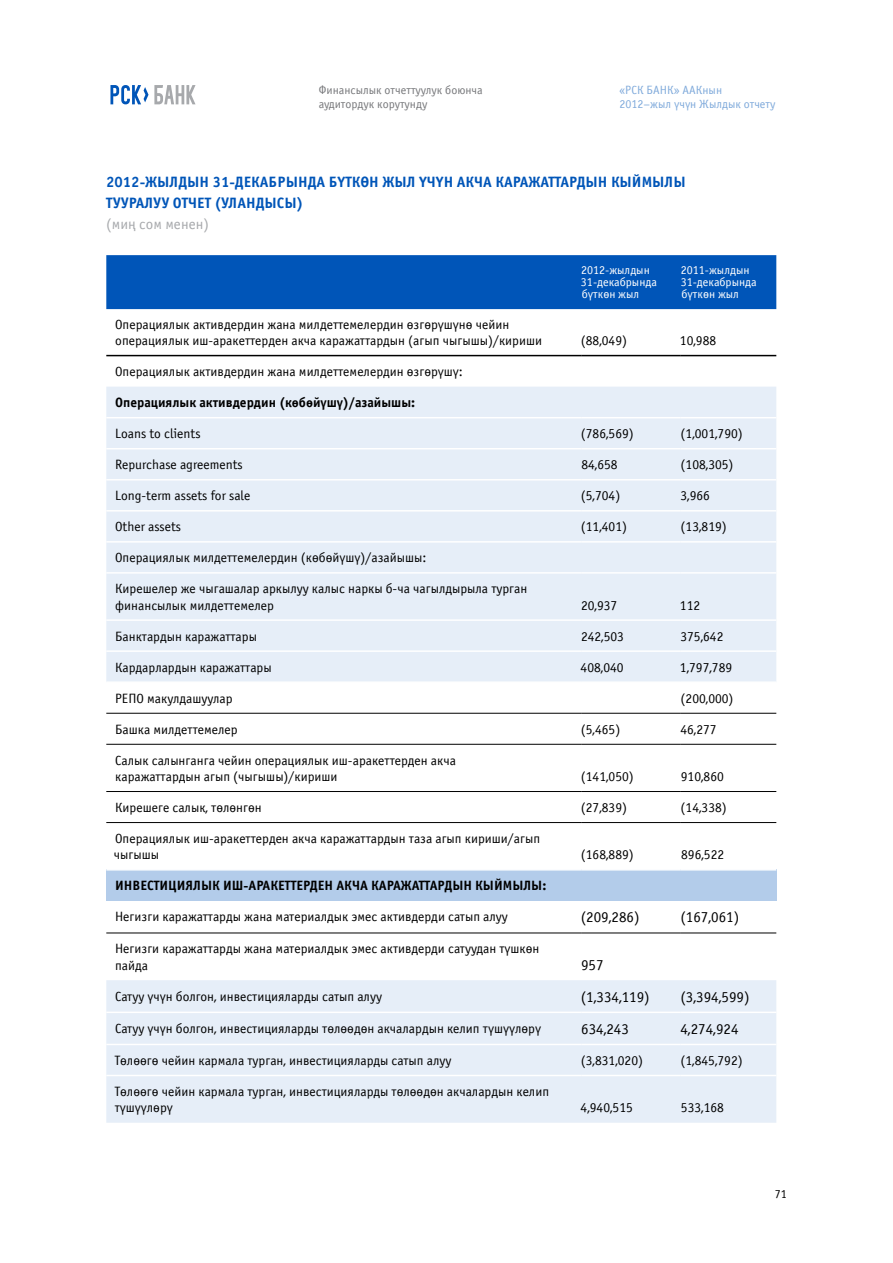
<style>
.page{position:relative;width:893px;height:1263px;background:#fff}
.page>*{position:absolute;margin:0;border:0;box-sizing:border-box;transform-origin:0 0}
.t1{font:700 15px/21px "Officina Sans CTT";color:#0055b8}
.t2{font:15px "Officina Sans CTT";color:#000}
.t3{font:15px "Officina Sans CTT";color:#a7a9ac}
.t4{font:13.5px/16.2px "Officina Sans CTT";color:#000}
.t5{font:700 13.5px "Officina Sans CTT";color:#000}
.t6{font:12px/12px "Officina Sans CTT";color:#fff}
.t7{font:12px/14.4px "Officina Sans CTT";color:#77787b}
.t8{font:12px/14.4px "Officina Sans CTT";color:#80aadb}
.t9{font:12px "Officina Sans CTT";color:#000}
</style>
<div class="page">
<svg style="left:110px;top:85px;width:86px;height:19px"></svg>
<div style="left:106px;top:255px;width:670px;height:54px;background:#0055b8"></div>
<svg style="left:106px;top:387px;width:670px;height:736px;fill:#e6eef8"></svg>
<div style="left:106px;top:870px;width:670px;height:31px;background:#b3ccea"></div>
<hr style="left:106px;top:932px;width:475px;height:1px;background:#000">
<hr style="left:581px;top:932px;width:100px;height:1px;background:#000">
<hr style="left:681px;top:932px;width:95px;height:1px;background:#000">
<hr style="left:106px;top:713px;width:475px;height:1px;background:#000">
<hr style="left:581px;top:713px;width:100px;height:1px;background:#000">
<hr style="left:681px;top:713px;width:95px;height:1px;background:#000">
<hr style="left:106px;top:744px;width:475px;height:1px;background:#000">
<hr style="left:581px;top:744px;width:100px;height:1px;background:#000">
<hr style="left:681px;top:744px;width:95px;height:1px;background:#000">
<hr style="left:106px;top:791px;width:475px;height:1px;background:#000">
<hr style="left:581px;top:791px;width:100px;height:1px;background:#000">
<hr style="left:681px;top:791px;width:95px;height:1px;background:#000">
<hr style="left:106px;top:822px;width:475px;height:1px;background:#000">
<hr style="left:581px;top:822px;width:100px;height:1px;background:#000">
<hr style="left:681px;top:822px;width:95px;height:1px;background:#000">
<hr style="left:106px;top:355px;width:475px;height:1px;background:#000">
<hr style="left:581px;top:355px;width:100px;height:1px;background:#000">
<hr style="left:681px;top:355px;width:95px;height:1px;background:#000">
<hr style="left:106px;top:417px;width:475px;height:1px;background:#fff">
<hr style="left:581px;top:417px;width:100px;height:1px;background:#fff">
<hr style="left:681px;top:417px;width:95px;height:1px;background:#fff">
<hr style="left:106px;top:448px;width:475px;height:1px;background:#fff">
<hr style="left:581px;top:448px;width:100px;height:1px;background:#fff">
<hr style="left:681px;top:448px;width:95px;height:1px;background:#fff">
<hr style="left:106px;top:479px;width:475px;height:1px;background:#fff">
<hr style="left:581px;top:479px;width:100px;height:1px;background:#fff">
<hr style="left:681px;top:479px;width:95px;height:1px;background:#fff">
<hr style="left:106px;top:510px;width:475px;height:1px;background:#fff">
<hr style="left:581px;top:510px;width:100px;height:1px;background:#fff">
<hr style="left:681px;top:510px;width:95px;height:1px;background:#fff">
<hr style="left:106px;top:541px;width:475px;height:2px;background:#fff">
<hr style="left:581px;top:541px;width:100px;height:2px;background:#fff">
<hr style="left:681px;top:541px;width:95px;height:2px;background:#fff">
<hr style="left:106px;top:572px;width:475px;height:2px;background:#fff">
<hr style="left:581px;top:572px;width:100px;height:2px;background:#fff">
<hr style="left:681px;top:572px;width:95px;height:2px;background:#fff">
<hr style="left:106px;top:619px;width:475px;height:2px;background:#fff">
<hr style="left:581px;top:619px;width:100px;height:2px;background:#fff">
<hr style="left:681px;top:619px;width:95px;height:2px;background:#fff">
<hr style="left:106px;top:650px;width:475px;height:2px;background:#fff">
<hr style="left:581px;top:650px;width:100px;height:2px;background:#fff">
<hr style="left:681px;top:650px;width:95px;height:2px;background:#fff">
<hr style="left:106px;top:681px;width:475px;height:2px;background:#fff">
<hr style="left:581px;top:681px;width:100px;height:2px;background:#fff">
<hr style="left:681px;top:681px;width:95px;height:2px;background:#fff">
<hr style="left:106px;top:1011px;width:475px;height:2px;background:#fff">
<hr style="left:581px;top:1011px;width:100px;height:2px;background:#fff">
<hr style="left:681px;top:1011px;width:95px;height:2px;background:#fff">
<hr style="left:106px;top:1044px;width:475px;height:1px;background:#fff">
<hr style="left:581px;top:1044px;width:100px;height:1px;background:#fff">
<hr style="left:681px;top:1044px;width:95px;height:1px;background:#fff">
<hr style="left:106px;top:1075px;width:475px;height:1px;background:#fff">
<hr style="left:581px;top:1075px;width:100px;height:1px;background:#fff">
<hr style="left:681px;top:1075px;width:95px;height:1px;background:#fff">
<hr style="left:106px;top:869px;width:475px;height:1px;background:#fff">
<hr style="left:581px;top:869px;width:100px;height:1px;background:#fff">
<hr style="left:681px;top:869px;width:95px;height:1px;background:#fff">
<p class="t7" style="left:319px;top:83px;width:165px">Финансылык отчеттуулук боюнча аудитордук корутунду</p>
<p class="t8" style="left:620px;top:83px;width:157px">«РСК БАНК» ААКнын<br>2012–жыл үчүн Жылдык отчету</p>
<p class="t1" style="left:106px;top:172px;width:581px">2012-ЖЫЛДЫН 31-ДЕКАБРЫНДА БҮТКӨН ЖЫЛ ҮЧҮН АКЧА КАРАЖАТТАРДЫН КЫЙМЫЛЫ<br>ТУУРА</p>
<p class="t1" style="left:145px;top:193px;width:160px">ЛУУ ОТЧЕТ (УЛАНДЫСЫ)</p>
<p class="t3" style="left:106px;top:216px;width:104px">(миң сом менен)</p>
<p class="t4" style="left:115px;top:316px;width:428px">Операциялык активдердин жана милдеттемелердин өзгөрүшүнө чейин операциялык иш-аракеттерден акча каражаттардын (агып чыгышы)/кириши</p>
<p class="t6" style="left:581px;top:265px;width:77px">2012-жылдын<br>31-декабрында бүткөн жыл</p>
<p class="t6" style="left:681px;top:265px;width:77px">2011-жылдын<br>31-декабрында бүткөн жыл</p>
<p class="t4" style="left:581px;top:333px;width:48px">(88,049)</p>
<p class="t4" style="left:680px;top:333px;width:38px">10,988</p>
<p class="t4" style="left:115px;top:364px;width:349px">Операциялык активдердин жана милдеттемелердин өзгөрүшү:</p>
<p class="t5" style="left:115px;top:395px;width:301px">Операциялык активдердин (көбөйүшү)/азайышы:</p>
<p class="t4" style="left:115px;top:426px;width:87px">Loans to clients</p>
<p class="t4" style="left:581px;top:426px;width:54px">(786,569)</p>
<p class="t4" style="left:681px;top:426px;width:64px">(1,001,790)</p>
<p class="t4" style="left:115px;top:457px;width:129px">Repurchase agreements</p>
<p class="t4" style="left:581px;top:457px;width:38px">84,658</p>
<p class="t4" style="left:681px;top:457px;width:54px">(108,305)</p>
<p class="t4" style="left:115px;top:488px;width:137px">Long-term assets for sale</p>
<p class="t4" style="left:581px;top:488px;width:41px">(5,704)</p>
<p class="t4" style="left:680px;top:488px;width:31px">3,966</p>
<p class="t4" style="left:115px;top:519px;width:68px">Other assets</p>
<p class="t4" style="left:581px;top:519px;width:48px">(11,401)</p>
<p class="t4" style="left:681px;top:519px;width:48px">(13,819)</p>
<p class="t4" style="left:115px;top:550px;width:313px">Операциялык милдеттемелердин (көбөйүшү)/азайышы:</p>
<p class="t4" style="left:115px;top:581px;width:414px">Кирешелер же чыгашалар аркылуу калыс наркы б-ча чагылдырыла турган финансылык милдеттемелер</p>
<p class="t4" style="left:581px;top:597px;width:38px">20,937</p>
<p class="t4" style="left:680px;top:597px;width:22px">112</p>
<p class="t4" style="left:115px;top:628px;width:143px">Банктардын каражаттары</p>
<p class="t4" style="left:581px;top:628px;width:44px">242,503</p>
<p class="t4" style="left:680px;top:628px;width:44px">375,642</p>
<p class="t4" style="left:115px;top:659px;width:158px">Кардарлардын каражаттары</p>
<p class="t4" style="left:581px;top:659px;width:44px">408,040</p>
<p class="t4" style="left:680px;top:659px;width:54px">1,797,789</p>
<p class="t4" style="left:115px;top:690px;width:119px">РЕПО макулдашуулар</p>
<p class="t4" style="left:681px;top:690px;width:54px">(200,000)</p>
<p class="t4" style="left:115px;top:721px;width:124px">Башка милдеттемелер</p>
<p class="t4" style="left:581px;top:721px;width:41px">(5,465)</p>
<p class="t4" style="left:680px;top:721px;width:38px">46,277</p>
<p class="t4" style="left:115px;top:752px;width:342px">Салык салынганга чейин операциялык иш-аракеттерден акча каражаттардын агып (чыгышы)/кириши</p>
<p class="t4" style="left:581px;top:768px;width:54px">(141,050)</p>
<p class="t4" style="left:681px;top:768px;width:44px">910,860</p>
<p class="t4" style="left:115px;top:799px;width:148px">Кирешеге салык, төлөнгөн</p>
<p class="t4" style="left:581px;top:799px;width:48px">(27,839)</p>
<p class="t4" style="left:681px;top:799px;width:48px">(14,338)</p>
<p class="t4" style="left:114px;top:831px;width:428px">Операциялык иш-аракеттерден акча каражаттардын таза агып кириши/агып чыгышы</p>
<p class="t4" style="left:581px;top:847px;width:54px">(168,889)</p>
<p class="t4" style="left:681px;top:847px;width:44px">896,522</p>
<p class="t5" style="left:115px;top:878px;width:190px">ИН ВЕСТИ ЦИЯЛЫК И Ш-АРАКЕТТЕРДЕН</p>
<p class="t5" style="left:336px;top:878px;width:52px">АКЧА КАРАЖА</p>
<p class="t5" style="left:419px;top:878px;width:129px">ТТАРДЫН КЫЙМЫЛЫ:</p>
<p class="t4" style="left:115px;top:909px;width:394px">Н егизги каражаттарды жана материалдык эмес активдерди сатып алуу</p>
<p class="t2" style="left:581px;top:909px;width:60px">(209,286)</p>
<p class="t2" style="left:680px;top:909px;width:60px">(167,061)</p>
<p class="t4" style="left:115px;top:941px;width:426px">Негизги каражаттарды жана материалдык эмес активдерди сатуудан түшкөн пайда</p>
<p class="t2" style="left:581px;top:956px;width:24px">957</p>
<p class="t4" style="left:115px;top:988px;width:268px">Сатуу үчүн болгон, инвестицияларды сатып алуу</p>
<p class="t2" style="left:581px;top:988px;width:71px">(1,334,119)</p>
<p class="t2" style="left:680px;top:988px;width:71px">(3,394,599)</p>
<p class="t4" style="left:115px;top:1020px;width:427px">Сатуу үчүн болгон, инвестицияларды төлөөдөн акчалардын келип түшүүлөрү</p>
<p class="t2" style="left:581px;top:1020px;width:49px">634,243</p>
<p class="t2" style="left:680px;top:1020px;width:60px">4,274,924</p>
<p class="t4" style="left:114px;top:1052px;width:339px">Төлөөгө чейин кармала турган, инвестицияларды сатып алуу</p>
<p class="t4" style="left:581px;top:1052px;width:64px">(3,831,020)</p>
<p class="t4" style="left:681px;top:1052px;width:64px">(1,845,792)</p>
<p class="t4" style="left:114px;top:1083px;width:436px">Төлөөгө чейин кармала турган, инвестицияларды төлөөдөн акчалардын келип түшүүлөрү</p>
<p class="t4" style="left:581px;top:1100px;width:54px">4,940,515</p>
<p class="t4" style="left:681px;top:1100px;width:44px">533,168</p>
<p class="t9" style="left:775px;top:1187px;width:13px">71</p>
</div>
